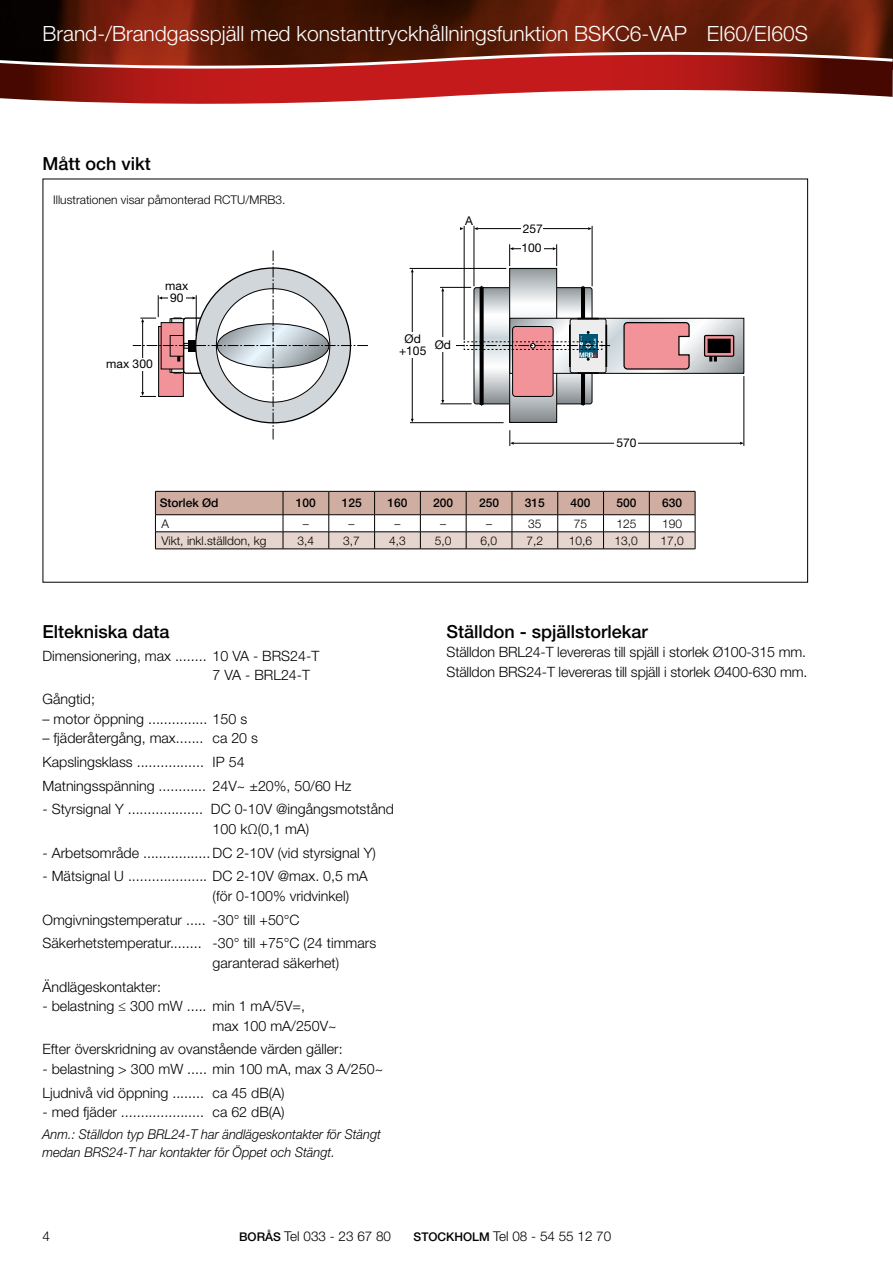
<style>
.page{position:relative;width:893px;height:1263px;background:#fff}
.page>*{position:absolute;margin:0;border:0;box-sizing:border-box;transform-origin:0 0}
.t1{font:300 21px "Helvetica Neue LT Std";color:#fff}
.t2{font:500 18px "Helvetica Neue LT Std";color:#000}
.t3{font:300 14.25px/19.5px "Helvetica Neue LT Std";color:#000}
.t4{font:italic 300 13.5px/18px "Helvetica Neue LT Std";color:#000;scale:.95 1}
.t5{font:300 13.5px "Helvetica Neue LT Std";color:#000}
.t6{font:12.15px/12.1px "Helvetica Neue LT Std";color:#000;text-align:center}
.t7{font:300 12px "Helvetica Neue LT Std";color:#000}
.t8{font:500 12px "Helvetica Neue LT Std";color:#000}
.s1{font-weight:500;font-size:12px}
</style>
<div class="page">
<img style="left:0;top:0;width:893px;height:45px">
<svg style="left:0;top:79px;width:893px;height:25px"></svg>
<svg style="left:0;top:45px;width:893px;height:34px;background:#8e2b23"></svg>
<svg style="left:581px;top:285px;width:4px;height:121px"></svg>
<svg style="left:480px;top:285px;width:4px;height:121px"></svg>
<svg style="left:511px;top:270px;width:44px;height:151px;background:#a5abae"></svg>
<div style="left:509px;top:268px;width:48px;height:155px;border:1px solid #000"></div>
<hr style="left:474px;top:226px;width:1px;height:60px;background:#000">
<hr style="left:592px;top:226px;width:1px;height:60px;background:#000">
<hr style="left:464px;top:226px;width:1px;height:114px;background:#000">
<hr style="left:477px;top:228px;width:111px;height:1px;background:#000">
<div style="left:521px;top:225px;width:21px;height:7px;background:#fff"></div>
<svg style="left:553px;top:244px;width:4px;height:22px"></svg>
<svg style="left:509px;top:244px;width:4px;height:22px"></svg>
<hr style="left:513px;top:248px;width:40px;height:1px;background:#000">
<div style="left:521px;top:245px;width:23px;height:8px;background:#fff"></div>
<hr style="left:440px;top:403px;width:32px;height:1px;background:#000">
<hr style="left:442px;top:291px;width:1px;height:109px;background:#000">
<hr style="left:440px;top:287px;width:31px;height:1px;background:#000">
<div style="left:437px;top:337px;width:9px;height:15px;background:#fff"></div>
<hr style="left:410px;top:422px;width:94px;height:1px;background:#000">
<hr style="left:412px;top:272px;width:1px;height:147px;background:#000">
<hr style="left:410px;top:268px;width:96px;height:1px;background:#000">
<div style="left:407px;top:332px;width:10px;height:25px;background:#fff"></div>
<svg style="left:456px;top:288px;width:288px;height:116px"></svg>
<hr style="left:743px;top:376px;width:1px;height:70px;background:#000">
<svg style="left:509px;top:430px;width:5px;height:16px"></svg>
<hr style="left:514px;top:443px;width:226px;height:1px;background:#000">
<div style="left:615px;top:439px;width:23px;height:8px;background:#fff"></div>
<svg style="left:133px;top:250px;width:235px;height:190px"></svg>
<hr style="left:155px;top:549px;width:128px;height:1px;background:#000">
<hr style="left:283px;top:549px;width:46px;height:1px;background:#000">
<hr style="left:329px;top:549px;width:46px;height:1px;background:#000">
<hr style="left:375px;top:549px;width:45px;height:1px;background:#000">
<hr style="left:420px;top:549px;width:46px;height:1px;background:#000">
<hr style="left:466px;top:549px;width:46px;height:1px;background:#000">
<hr style="left:512px;top:549px;width:46px;height:1px;background:#000">
<hr style="left:558px;top:549px;width:45px;height:1px;background:#000">
<hr style="left:603px;top:549px;width:46px;height:1px;background:#000">
<hr style="left:649px;top:549px;width:46px;height:1px;background:#000">
<svg style="left:155px;top:491px;width:541px;height:58px"></svg>
<hr style="left:155px;top:514px;width:128px;height:1px;background:#000">
<hr style="left:283px;top:514px;width:46px;height:1px;background:#000">
<hr style="left:329px;top:514px;width:46px;height:1px;background:#000">
<hr style="left:375px;top:514px;width:45px;height:1px;background:#000">
<hr style="left:420px;top:514px;width:46px;height:1px;background:#000">
<hr style="left:466px;top:514px;width:46px;height:1px;background:#000">
<hr style="left:512px;top:514px;width:46px;height:1px;background:#000">
<hr style="left:558px;top:514px;width:45px;height:1px;background:#000">
<hr style="left:603px;top:514px;width:46px;height:1px;background:#000">
<hr style="left:649px;top:514px;width:46px;height:1px;background:#000">
<h1 class="t1" style="left:43px;top:21px;width:767px">Brand-/Brandgasspjäll med konstanttryckhållningsfunktion BSKC6-VAP EI60/EI60S</h1>
<p class="t2" style="left:43px;top:153px;width:110px">Mått och vikt</p>
<p class="t7" style="left:53px;top:193px;width:234px">Illustrationen visar påmonterad RCTU/MRB3.</p>
<p class="t6" style="left:165px;top:279px;width:25px">max<br>90</p>
<p class="t6" style="left:106px;top:357px;width:48px">max 300</p>
<p class="t6" style="left:465px;top:214px;width:9px">A</p>
<p class="t6" style="left:399px;top:332px;width:29px">Ød +105</p>
<p class="t6" style="left:435px;top:338px;width:18px">Ød</p>
<p class="t6" style="left:521px;top:219px;width:23px;line-height:19.4px;text-align:left">257<br>100</p>
<p class="t6" style="left:616px;top:436px;width:22px">570</p>
<p class="t8" style="left:160px;top:496px;width:60px">Storlek Ød</p>
<p class="t8" style="left:296px;top:496px;width:22px">100</p>
<p class="t8" style="left:342px;top:496px;width:22px">125</p>
<p class="t8" style="left:387px;top:496px;width:22px">160</p>
<p class="t8" style="left:433px;top:496px;width:22px">200</p>
<p class="t8" style="left:479px;top:496px;width:22px">250</p>
<p class="t8" style="left:525px;top:496px;width:22px">315</p>
<p class="t8" style="left:571px;top:496px;width:22px">400</p>
<p class="t8" style="left:616px;top:496px;width:22px">500</p>
<p class="t8" style="left:662px;top:496px;width:22px">630</p>
<p class="t7" style="left:161px;top:516px;width:9px">A</p>
<p class="t7" style="left:303px;top:516px;width:7px">–</p>
<p class="t7" style="left:349px;top:516px;width:7px">–</p>
<p class="t7" style="left:394px;top:516px;width:7px">–</p>
<p class="t7" style="left:440px;top:516px;width:7px">–</p>
<p class="t7" style="left:486px;top:516px;width:7px">–</p>
<p class="t7" style="left:528px;top:516px;width:15px">35</p>
<p class="t7" style="left:574px;top:516px;width:15px">75</p>
<p class="t7" style="left:616px;top:516px;width:22px">125</p>
<p class="t7" style="left:662px;top:516px;width:22px">190</p>
<p class="t7" style="left:161px;top:533px;width:107px">Vikt, inkl.ställdon, kg</p>
<p class="t7" style="left:297px;top:533px;width:18px">3,4</p>
<p class="t7" style="left:343px;top:533px;width:18px">3,7</p>
<p class="t7" style="left:389px;top:533px;width:18px">4,3</p>
<p class="t7" style="left:435px;top:533px;width:18px">5,0</p>
<p class="t7" style="left:481px;top:533px;width:18px">6,0</p>
<p class="t7" style="left:526px;top:533px;width:18px">7,2</p>
<p class="t7" style="left:569px;top:533px;width:25px">10,6</p>
<p class="t7" style="left:615px;top:533px;width:25px">13,0</p>
<p class="t7" style="left:660px;top:533px;width:25px">17,0</p>
<p class="t2" style="left:43px;top:621px;width:129px">Eltekniska data</p>
<p class="t3" style="left:213px;top:646px;width:108px;text-indent:-170px">Dimensionering, max ........ 10 VA - BRS24-T<br>7 VA - BRL24-T</p>
<p class="t3" style="left:43px;top:689px;width:54px">Gångtid;</p>
<p class="t3" style="left:43px;top:708px;width:206px">– motor öppning ............... 150 s</p>
<p class="t3" style="left:43px;top:726px;width:310px;line-height:23.7px">– fjäderåtergång, max....... ca 20 s<br>Kapslingsklass ................. IP 54<br>Matningsspänning ............ 24V~ ±20%, 50/60 Hz</p>
<p class="t3" style="left:213px;top:799px;width:183px;text-indent:-170px">- Styrsignal Y ................... DC 0-10V @ingångsmotstånd<br>100 kΩ(0,1 mA)</p>
<p class="t3" style="left:43px;top:842px;width:335px">- Arbetsområde .................DC 2-10V (vid styrsignal Y)</p>
<p class="t3" style="left:213px;top:866px;width:157px;text-indent:-170px">- Mätsignal U .................... DC 2-10V @max. 0,5 mA (för 0-100% vridvinkel)</p>
<p class="t3" style="left:43px;top:907px;width:335px;line-height:23.7px">Omgivningstemperatur ..... -30° till +50°C<br>Säkerhetstemperatur........ -30° till +75°C (24 timmars</p>
<p class="t3" style="left:213px;top:953px;width:128px">garanterad säkerhet)</p>
<p class="t3" style="left:43px;top:976px;width:120px">Ändlägeskontakter:</p>
<p class="t3" style="left:213px;top:996px;width:126px;text-indent:-170px">- belastning ≤ 300 mW ..... min 1 mA/5V=,<br>max 100 mA/250V~</p>
<p class="t3" style="left:43px;top:1039px;width:302px">Efter överskridning av ovanstående värden gäller:</p>
<p class="t3" style="left:43px;top:1057px;width:342px;line-height:23.7px">- belastning &gt; 300 mW ..... min 100 mA, max 3 A/250~<br>Ljudnivå vid öppning ........ ca 45 dB(A)</p>
<p class="t3" style="left:43px;top:1102px;width:244px">- med fjäder ..................... ca 62 dB(A)</p>
<p class="t4" style="left:43px;top:1125px;width:358px">Anm.: Ställdon typ BRL24-T har ändlägeskontakter för Stängt medan BRS24-T har kontakter för Öppet och Stängt.</p>
<p class="t2" style="left:446px;top:621px;width:203px">Ställdon - spjällstorlekar</p>
<p class="t3" style="left:446px;top:642px;width:362px">Ställdon BRL24-T levereras till spjäll i storlek Ø100-315 mm.<br>Ställdon BRS24-T levereras till spjäll i storlek Ø400-630 mm.</p>
<p class="t5" style="left:43px;top:1228px;width:9px">4</p>
<p class="t5" style="left:239px;top:1228px;width:153px"><span class="s1">BORÅS</span> Tel 033 - 23 67 80</p>
<p class="t5" style="left:414px;top:1228px;width:199px"><span class="s1">STOCKHOLM</span> Tel 08 - 54 55 12 70</p>
</div>
